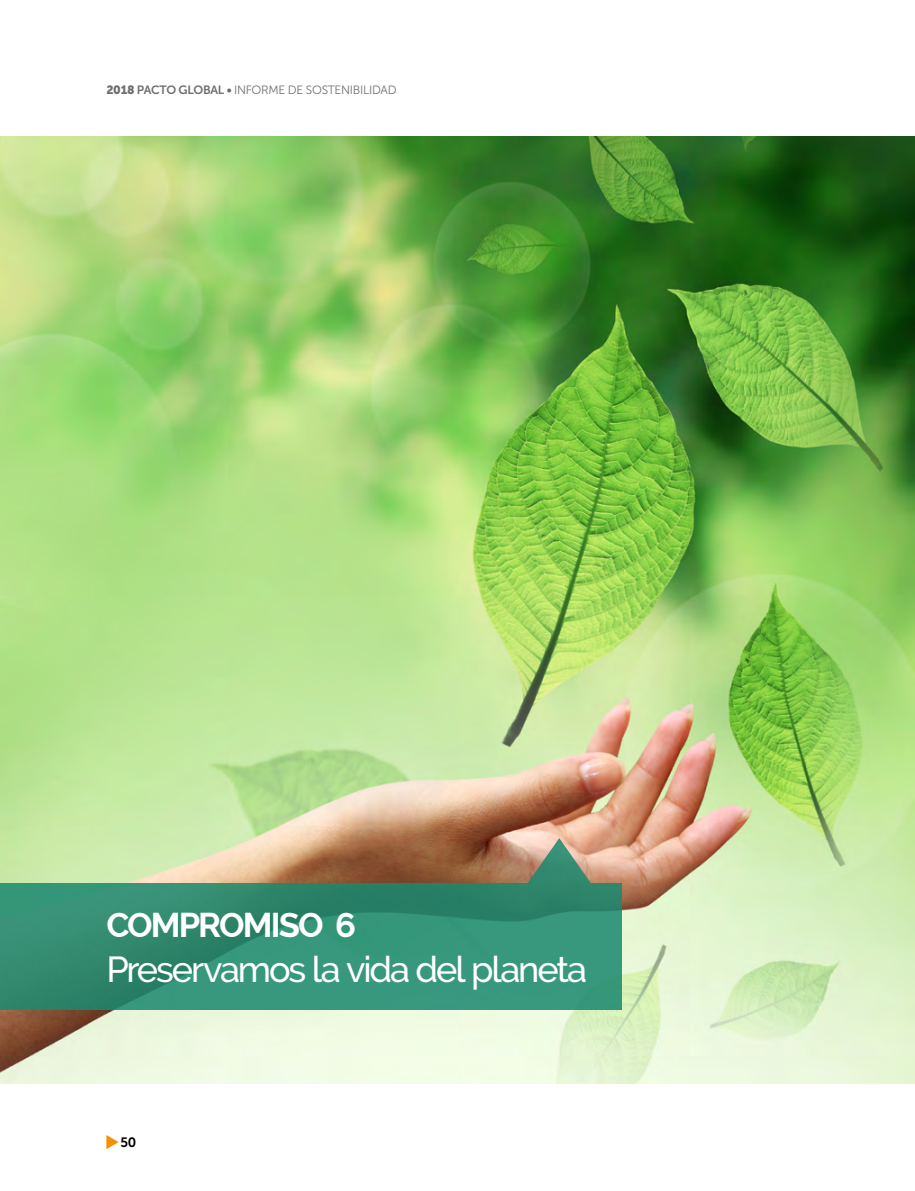
<style>
.page{position:relative;width:915px;height:1191px;background:#fff}
.page>*{position:absolute;margin:0;border:0;box-sizing:border-box;transform-origin:0 0}
.t1{font:500 36px "Raleway";letter-spacing:-.06em;color:#fff}
.t2{font:700 34.5px "Raleway";letter-spacing:-.055em;color:#fff}
.t3{font:13.5px "Museo Sans 700";color:#000}
.t4{font:12px "Museo Sans 300";letter-spacing:-.025em;color:#706f6f}
.s1{font-family:"Museo Sans 900"}
.s2{font-family:"Museo Sans 700"}
</style>
<div class="page">
<svg style="left:106px;top:1135px;width:13px;height:14px"></svg>
<img style="left:0;top:136px;width:914px;height:947px">
<svg style="left:0;top:883px;width:621px;height:126px;background:#338f74"></svg>
<svg style="left:527px;top:838px;width:63px;height:45px;background:#8a9e86"></svg>
<p class="t4" style="left:106px;top:84px;width:291px"><span class="s1">2018</span> <span class="s2">PACTO GLOBAL •</span> INFORME DE SOSTENIBILIDAD</p>
<h2 class="t2" style="left:106px;top:905px;width:251px">COMPROMISO 6</h2>
<h1 class="t1" style="left:106px;top:948px;width:482px">Preservamos la vida del planeta</h1>
<p class="t3" style="left:120px;top:1135px;width:17px">50</p>
</div>
